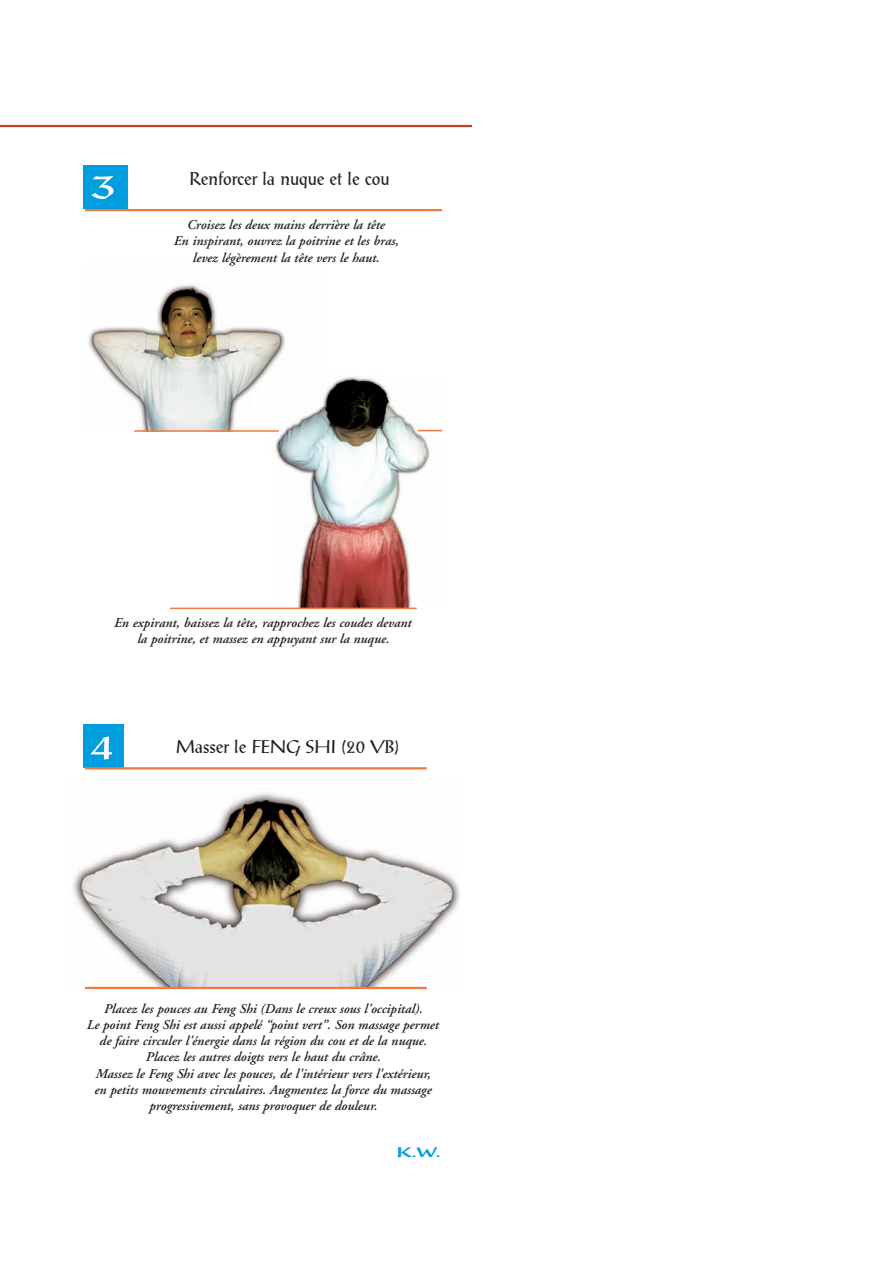
<style>
.page{position:relative;width:893px;height:1263px;background:#fff}
.page>*{position:absolute;margin:0;border:0;box-sizing:border-box;transform-origin:0 0}
.t1{font:36px "Post Antiqua";color:#fff;scale:1.5 1}
.t2{font:18px "Post Antiqua";color:#231f20}
.t3{font:italic 600 13.5px/16.2px "Adobe Garamond";color:#231f20;text-align:center}
.t4{font:700 13.5px "Post Antiqua";color:#009edf;scale:1.5 1}
</style>
<div class="page">
<div style="left:83px;top:166px;width:44px;height:43px;background:#009edf"></div>
<div style="left:83px;top:724px;width:41px;height:44px;background:#009edf"></div>
<hr style="left:0;top:125px;width:472px;height:2px;background:#c6412c">
<img style="left:88px;top:284px;width:197px;height:146px">
<img style="left:271px;top:375px;width:171px;height:232px">
<img style="left:73px;top:792px;width:387px;height:195px">
<hr style="left:85px;top:987px;width:342px;height:2px;background:#f4793e">
<hr style="left:85px;top:767px;width:342px;height:2px;background:#f4793e">
<hr style="left:85px;top:209px;width:357px;height:2px;background:#f4793e">
<hr style="left:170px;top:607px;width:247px;height:2px;background:#f4793e">
<hr style="left:134px;top:430px;width:145px;height:2px;background:#f4793e">
<svg style="left:418px;top:430px;width:24px;height:1px"></svg>
<p class="t1" style="left:89px;top:172px;width:20px">3</p>
<p class="t2" style="left:189px;top:171px;width:201px">Renforcer la nuque et le cou</p>
<p class="t3" style="left:174px;top:218px;width:226px">Croisez les deux mains derrière la tête<br>En inspirant, ouvrez la poitrine et les bras, levez légèrement la tête vers le haut.</p>
<p class="t3" style="left:114px;top:615px;width:299px">En expirant, baissez la tête, rapprochez les coudes devant la poitrine, et massez en appuyant sur la nuque.</p>
<p class="t1" style="left:88px;top:732px;width:20px">4</p>
<p class="t2" style="left:176px;top:739px;width:225px">Masser le FENG SHI (20 VB)</p>
<p class="t3" style="left:87px;top:1001px;width:354px">Placez les pouces au Feng Shi (Dans le creux sous l'occipital).<br>Le point Feng Shi est aussi appelé “point vert”. Son massage permet de faire circuler l'énergie dans la région du cou et de la nuque.<br>Placez les autres doigts vers le haut du crâne.<br>Massez le Feng Shi avec les pouces, de l'intérieur vers l'extérieur,<br>en petits mouvements circulaires. Augmentez la force du massage progressivement, sans provoquer de douleur.</p>
<p class="t4" style="left:396px;top:1147px;width:31px">K.W.</p>
</div>
